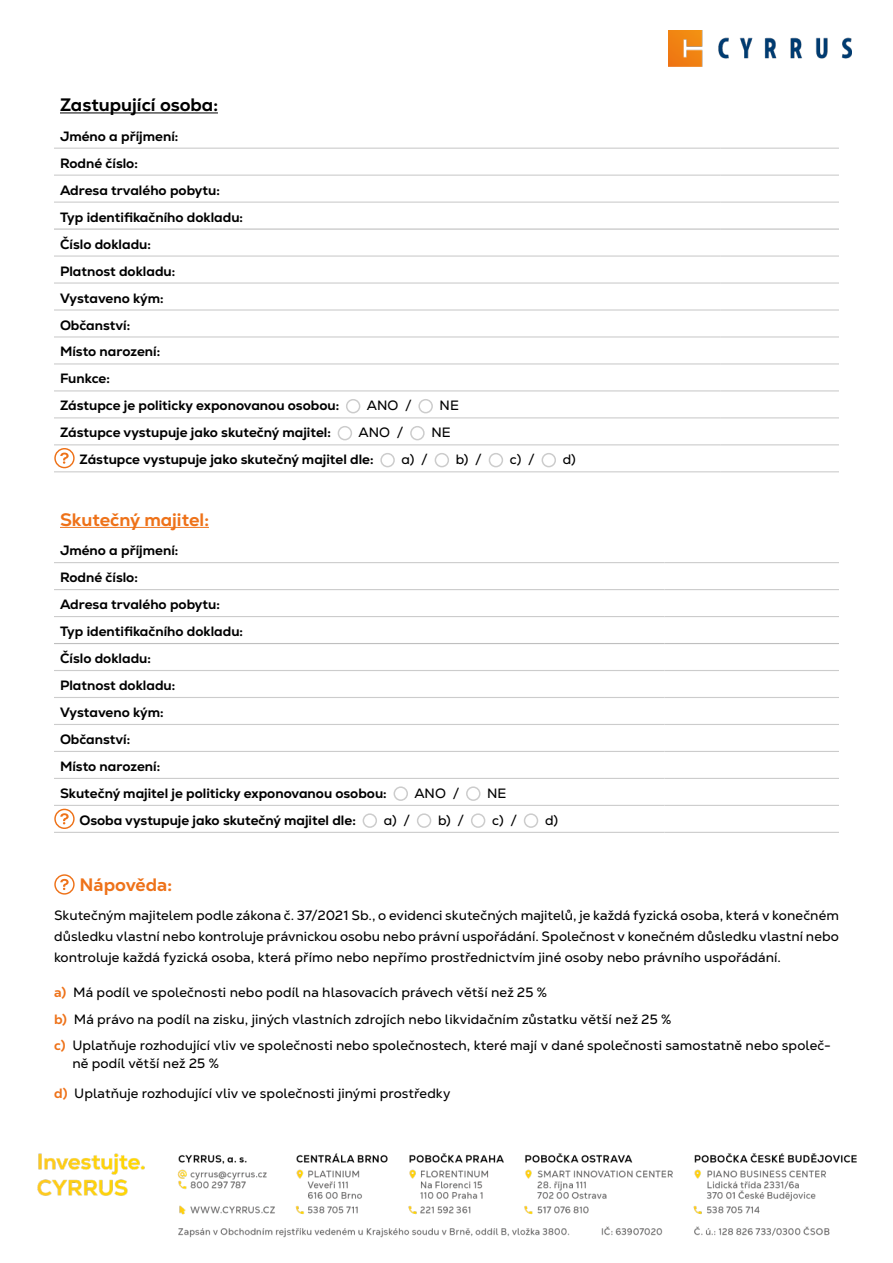
<style>
.page{position:relative;width:893px;height:1263px;background:#fff}
.page>*{position:absolute;margin:0;border:0;box-sizing:border-box;transform-origin:0 0}
.t1{font:800 18px "Nexa";color:#000}
.t2{font:800 18px "Nexa";color:#ee7219}
.t3{font:800 18px "Nexa Text";letter-spacing:-.005em;color:#ee7219}
.t4{font:13.5px/21px "Nexa Text";letter-spacing:.005em;color:#000}
.t5{font:800 13.5px/27px "Nexa";color:#000}
.t6{font:13.5px "Nexa";color:#000}
.s1{font-weight:800;color:#ee7219}
</style>
<div class="page">
<img style="left:668px;top:31px;width:184px;height:35px">
<img style="left:37px;top:1153px;width:820px;height:85px">
<hr style="left:54px;top:148px;width:667px;height:1px;background:#ccc">
<hr style="left:721px;top:148px;width:118px;height:1px;background:#ccc">
<hr style="left:54px;top:390px;width:667px;height:1px;background:#ccc">
<hr style="left:721px;top:390px;width:118px;height:1px;background:#ccc">
<hr style="left:54px;top:417px;width:667px;height:1px;background:#ccc">
<hr style="left:721px;top:417px;width:118px;height:1px;background:#ccc">
<hr style="left:54px;top:444px;width:667px;height:1px;background:#ccc">
<hr style="left:721px;top:444px;width:118px;height:1px;background:#ccc">
<hr style="left:54px;top:471px;width:667px;height:1px;background:#ccc">
<hr style="left:721px;top:471px;width:118px;height:1px;background:#ccc">
<hr style="left:54px;top:202px;width:667px;height:1px;background:#ccc">
<hr style="left:721px;top:202px;width:118px;height:1px;background:#ccc">
<hr style="left:54px;top:175px;width:667px;height:1px;background:#ccc">
<hr style="left:721px;top:175px;width:118px;height:1px;background:#ccc">
<hr style="left:54px;top:228px;width:667px;height:2px;background:#bfbfbf">
<hr style="left:721px;top:228px;width:118px;height:2px;background:#bfbfbf">
<hr style="left:54px;top:309px;width:667px;height:2px;background:#ccc">
<hr style="left:721px;top:309px;width:118px;height:2px;background:#ccc">
<hr style="left:54px;top:282px;width:667px;height:2px;background:#ccc">
<hr style="left:721px;top:282px;width:118px;height:2px;background:#ccc">
<hr style="left:54px;top:255px;width:667px;height:2px;background:#ccc">
<hr style="left:721px;top:255px;width:118px;height:2px;background:#ccc">
<hr style="left:54px;top:336px;width:667px;height:2px;background:#ccc">
<hr style="left:721px;top:336px;width:118px;height:2px;background:#ccc">
<hr style="left:54px;top:363px;width:667px;height:1px;background:#ccc">
<hr style="left:721px;top:363px;width:118px;height:1px;background:#ccc">
<hr style="left:60px;top:112px;width:158px;height:1px;background:#000">
<div style="left:346px;top:399px;width:14px;height:14px;border:2px solid #ccc;border-radius:50%"></div>
<div style="left:418px;top:399px;width:15px;height:14px;border:2px solid #ccc;border-radius:50%"></div>
<div style="left:338px;top:426px;width:14px;height:14px;border:2px solid #ccc;border-radius:50%"></div>
<div style="left:410px;top:426px;width:15px;height:14px;border:2px solid #ccc;border-radius:50%"></div>
<div style="left:380px;top:453px;width:15px;height:14px;border:2px solid #ccc;border-radius:50%"></div>
<div style="left:435px;top:453px;width:14px;height:14px;border:2px solid #ccc;border-radius:50%"></div>
<div style="left:489px;top:453px;width:14px;height:14px;border:2px solid #ccc;border-radius:50%"></div>
<div style="left:542px;top:453px;width:14px;height:14px;border:2px solid #ccc;border-radius:50%"></div>
<hr style="left:54px;top:562px;width:611px;height:1px;background:#ccc">
<hr style="left:665px;top:562px;width:174px;height:1px;background:#ccc">
<hr style="left:54px;top:616px;width:611px;height:1px;background:#ccc">
<hr style="left:665px;top:616px;width:174px;height:1px;background:#ccc">
<hr style="left:54px;top:589px;width:611px;height:1px;background:#ccc">
<hr style="left:665px;top:589px;width:174px;height:1px;background:#ccc">
<hr style="left:54px;top:643px;width:611px;height:1px;background:#bfbfbf">
<hr style="left:665px;top:643px;width:174px;height:1px;background:#bfbfbf">
<hr style="left:54px;top:724px;width:611px;height:1px;background:#ccc">
<hr style="left:665px;top:724px;width:174px;height:1px;background:#ccc">
<hr style="left:54px;top:697px;width:611px;height:1px;background:#ccc">
<hr style="left:665px;top:697px;width:174px;height:1px;background:#ccc">
<hr style="left:54px;top:670px;width:611px;height:1px;background:#ccc">
<hr style="left:665px;top:670px;width:174px;height:1px;background:#ccc">
<hr style="left:54px;top:751px;width:611px;height:1px;background:#ccc">
<hr style="left:665px;top:751px;width:174px;height:1px;background:#ccc">
<hr style="left:54px;top:778px;width:611px;height:1px;background:#ccc">
<hr style="left:665px;top:778px;width:174px;height:1px;background:#ccc">
<hr style="left:54px;top:805px;width:611px;height:1px;background:#ccc">
<hr style="left:665px;top:805px;width:174px;height:1px;background:#ccc">
<hr style="left:54px;top:832px;width:611px;height:1px;background:#ccc">
<hr style="left:665px;top:832px;width:174px;height:1px;background:#ccc">
<hr style="left:60px;top:527px;width:149px;height:1px;background:#ee7219">
<div style="left:394px;top:786px;width:14px;height:15px;border:2px solid #ccc;border-radius:50%"></div>
<div style="left:466px;top:786px;width:14px;height:15px;border:2px solid #ccc;border-radius:50%"></div>
<div style="left:363px;top:813px;width:14px;height:15px;border:2px solid #ccc;border-radius:50%"></div>
<div style="left:417px;top:813px;width:14px;height:15px;border:2px solid #ccc;border-radius:50%"></div>
<div style="left:471px;top:813px;width:14px;height:15px;border:2px solid #ccc;border-radius:50%"></div>
<div style="left:524px;top:813px;width:14px;height:15px;border:2px solid #ccc;border-radius:50%"></div>
<svg style="left:55px;top:809px;width:19px;height:19px"></svg>
<div style="left:54px;top:809px;width:21px;height:20px;border:1px solid #ee7219;border-radius:50%"></div>
<svg style="left:60px;top:813px;width:9px;height:11px"></svg>
<svg style="left:55px;top:449px;width:19px;height:19px"></svg>
<div style="left:54px;top:448px;width:21px;height:20px;border:1px solid #ee7219;border-radius:50%"></div>
<svg style="left:60px;top:453px;width:9px;height:11px"></svg>
<svg style="left:55px;top:875px;width:19px;height:19px"></svg>
<div style="left:54px;top:874px;width:21px;height:21px;border:1px solid #ee7219;border-radius:50%"></div>
<svg style="left:60px;top:879px;width:9px;height:11px"></svg>
<h1 class="t1" style="left:60px;top:93px;width:159px">Zastupující osoba:</h1>
<p class="t5" style="left:60px;top:122px;width:281px">Jméno a příjmení:<br>Rodné číslo:<br>Adresa trvalého pobytu:<br>Typ identifikačního dokladu:<br>Číslo dokladu:<br>Platnost dokladu:<br>Vystaveno kým:<br>Občanství:<br>Místo narození:<br>Funkce:<br>Zástupce je politicky exponovanou osobou:</p>
<p class="t6" style="left:367px;top:397px;width:46px">ANO /</p>
<p class="t6" style="left:440px;top:397px;width:21px">NE</p>
<p class="t5" style="left:60px;top:419px;width:272px">Zástupce vystupuje jako skutečný majitel:</p>
<p class="t6" style="left:358px;top:424px;width:46px">ANO /</p>
<p class="t6" style="left:431px;top:424px;width:21px">NE</p>
<p class="t5" style="left:80px;top:446px;width:296px">Zástupce vystupuje jako skutečný majitel dle:</p>
<p class="t6" style="left:402px;top:451px;width:28px">a) /</p>
<p class="t6" style="left:456px;top:451px;width:28px">b) /</p>
<p class="t6" style="left:510px;top:451px;width:26px">c) /</p>
<p class="t6" style="left:563px;top:451px;width:15px">d)</p>
<h1 class="t2" style="left:60px;top:508px;width:150px">Skutečný majitel:</h1>
<p class="t5" style="left:60px;top:537px;width:328px">Jméno a příjmení:<br>Rodné číslo:<br>Adresa trvalého pobytu:<br>Typ identifikačního dokladu:<br>Číslo dokladu:<br>Platnost dokladu:<br>Vystaveno kým:<br>Občanství:<br>Místo narození:<br>Skutečný majitel je politicky exponovanou osobou:</p>
<p class="t6" style="left:414px;top:785px;width:46px">ANO /</p>
<p class="t6" style="left:487px;top:785px;width:21px">NE</p>
<p class="t5" style="left:80px;top:807px;width:278px">Osoba vystupuje jako skutečný majitel dle:</p>
<p class="t6" style="left:384px;top:812px;width:28px">a) /</p>
<p class="t6" style="left:438px;top:812px;width:28px">b) /</p>
<p class="t6" style="left:492px;top:812px;width:26px">c) /</p>
<p class="t6" style="left:545px;top:812px;width:15px">d)</p>
<h1 class="t3" style="left:80px;top:873px;width:94px">Nápověda:</h1>
<p class="t4" style="left:54px;top:905px;width:786px;text-align:justify">Skutečným majitelem podle zákona č. 37/2021 Sb., o evidenci skutečných majitelů, je každá fyzická osoba, která v konečném důsledku vlastní nebo kontroluje právnickou osobu nebo právní uspořádání. Společnost v konečném důsledku vlastní nebo kontroluje každá fyzická osoba, která přímo nebo nepřímo prostřednictvím jiné osoby nebo právního uspořádání.</p>
<p class="t4" style="left:54px;top:979px;width:778px;line-height:26.5px"><span class="s1">a)</span> Má podíl ve společnosti nebo podíl na hlasovacích právech větší než 25 %<br><span class="s1">b)</span> Má právo na podíl na zisku, jiných vlastních zdrojích nebo likvidačním zůstatku větší než 25 %<br><span class="s1">c)</span> Uplatňuje rozhodující vliv ve společnosti nebo společnostech, které mají v dané společnosti samostatně nebo společ-</p>
<p class="t4" style="left:54px;top:1048px;width:398px;line-height:29.5px;text-indent:18px">ně podíl větší než 25 %<br><span class="s1">d)</span> Uplatňuje rozhodující vliv ve společnosti jinými prostředky</p>
</div>
